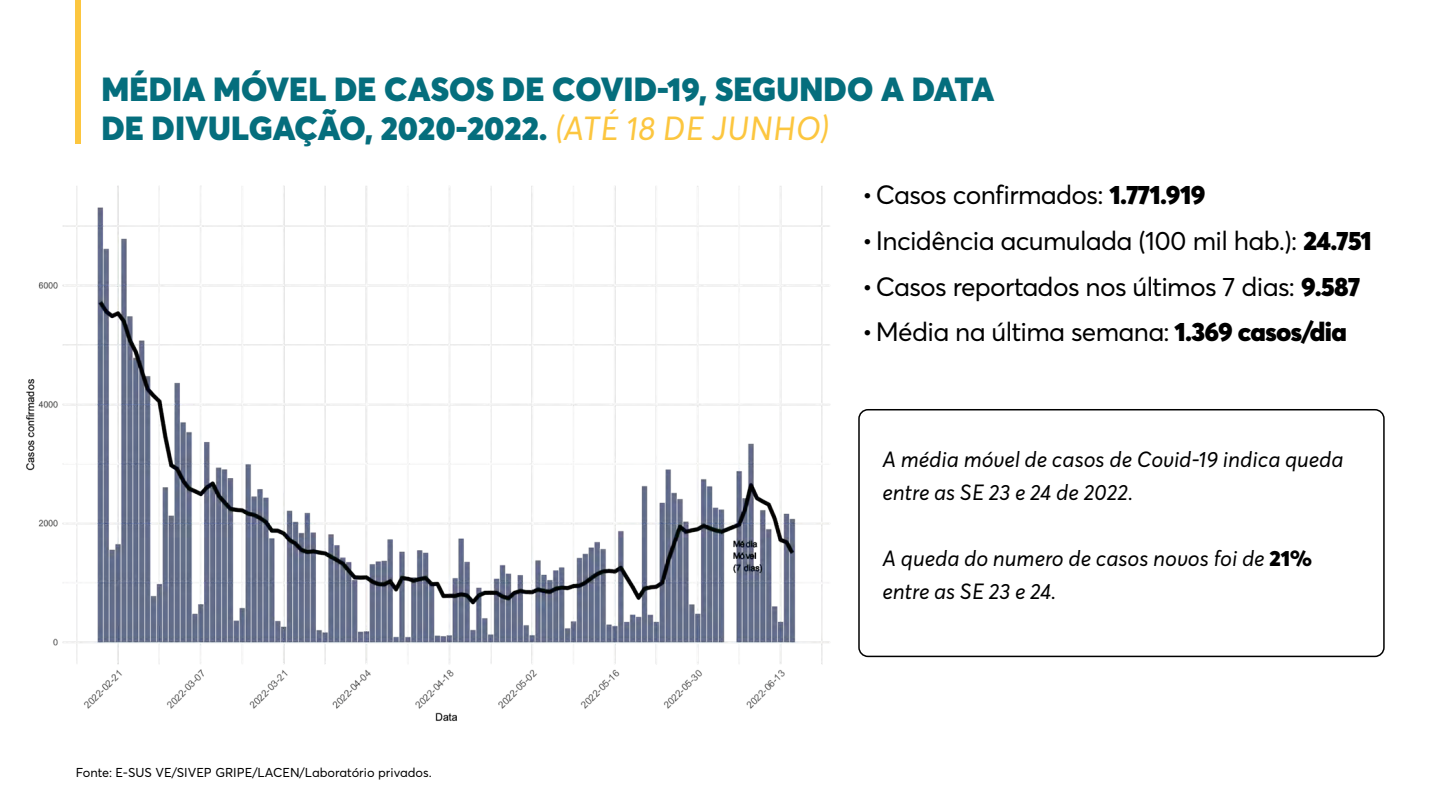
<style>
.page{position:relative;width:1440px;height:810px;background:#fff}
.page>*{position:absolute;margin:0;border:0;box-sizing:border-box;transform-origin:0 0}
.t1{font:900 33px/39px "Averta";letter-spacing:.005em;color:#056e7d}
.t2{font:26.25px "Averta";letter-spacing:-.025em;color:#000}
.t3{font:italic 21.75px/33px "Averta";color:#000}
.t4{font:12.75px "Averta";color:#000}
.s1{font-weight:400;font-style:italic;color:#fcc63f}
.s2{font-weight:900}
.s3{font-weight:900;font-style:normal}
</style>
<div class="page">
<div style="left:75px;top:0;width:6px;height:144px;background:#fcc63f"></div>
<img style="left:26px;top:186px;width:804px;height:535px">
<div style="left:858px;top:409px;width:527px;height:248px;border:2px solid #000;border-radius:9px"></div>
<p class="t1" style="left:101px;top:70px;width:894px">MÉDIA MÓVEL DE CASOS DE COVID-19, SEGUNDO A DATA<br>DE DIVULGAÇÃO, 2020-2022. <span class="s1">(ATÉ 18 DE JUNHO)</span></p>
<p class="t2" style="left:862px;top:178px;width:345px">•Casos confirmados: <span class="s2">1.771.919</span></p>
<p class="t2" style="left:862px;top:224px;width:511px">•Incidência acumulada (100 mil hab.): <span class="s2">24.751</span></p>
<p class="t2" style="left:862px;top:270px;width:499px">•Casos reportados nos últimos 7 dias: <span class="s2">9.587</span></p>
<p class="t2" style="left:862px;top:316px;width:486px">•Média na última semana: <span class="s2">1.369 casos/dia</span></p>
<p class="t3" style="left:883px;top:443px;width:463px">A média móvel de casos de Covid-19 indica queda entre as SE 23 e 24 de 2022.</p>
<p class="t4" style="left:76px;top:764px;width:357px">Fonte: E-SUS VE/SIVEP GRIPE/LACEN/Laboratório privados.</p>
<p class="t3" style="left:883px;top:542px;width:431px">A queda do numero de casos novos foi de <span class="s3">21% </span>entre as SE 23 e 24.</p>
</div>
